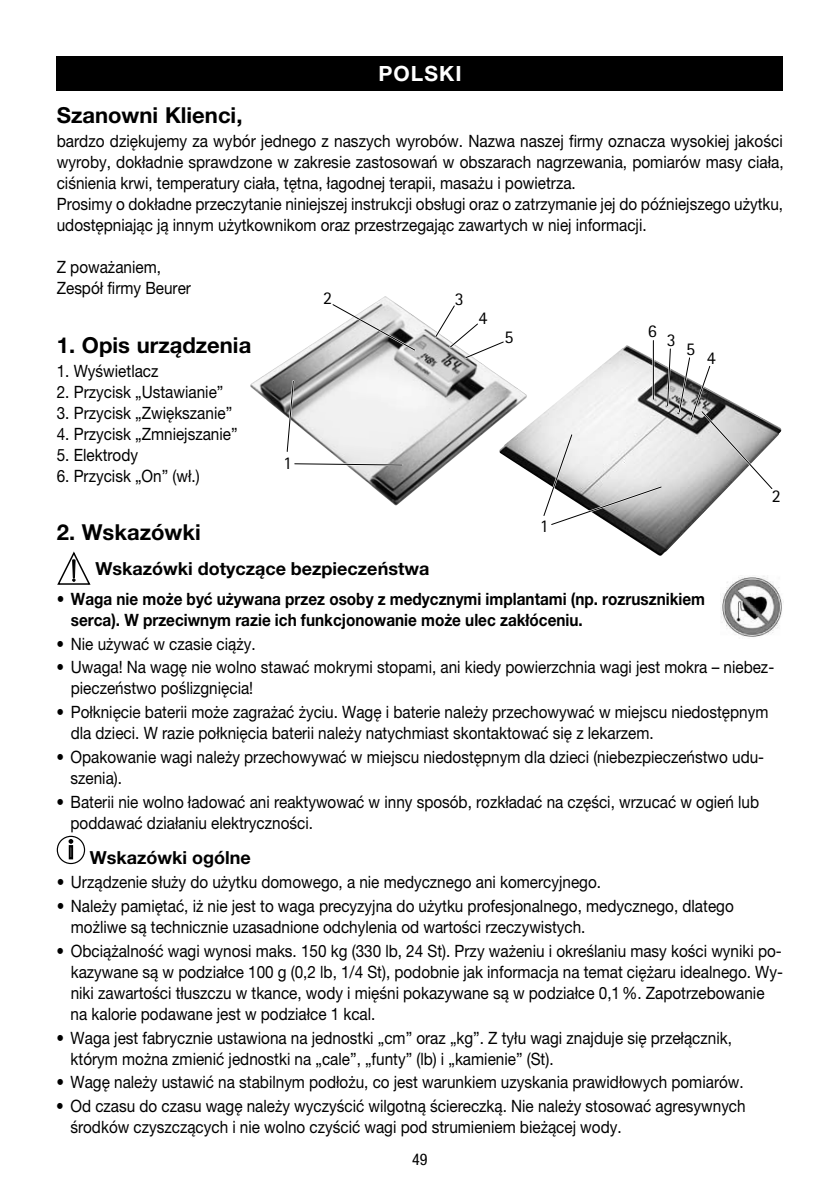
<style>
.page{position:relative;width:840px;height:1191px;background:#fff}
.page>*{position:absolute;margin:0;border:0;box-sizing:border-box;transform-origin:0 0}
.t1{font:700 22px "Helvetica Neue LT Pro";color:#000}
.t2{font:700 21px "Helvetica Neue LT Pro";color:#fff}
.t3{font:700 18px "Helvetica Neue LT Pro";color:#000}
.t4{font:18px "Rotis Sans Serif";color:#000}
.t5{font:17px/21px "Helvetica Neue LT Pro";color:#000;scale:.9 1}
.t6{font:700 17px/21px "Helvetica Neue LT Pro";color:#000;scale:.9 1}
.t7{font:condensed 16px "Helvetica Neue LT Pro";color:#000}
.s1{font-weight:400}
</style>
<div class="page">
<svg style="left:57px;top:551px;width:34px;height:34px"></svg>
<div style="left:57px;top:835px;width:28px;height:29px;border:1px solid #000;border-radius:50%"></div>
<div style="left:69px;top:845px;width:4px;height:14px;border:2px solid #000"></div>
<svg style="left:68px;top:839px;width:5px;height:4px"></svg>
<div style="left:57px;top:57px;width:725px;height:34px;background:#000"></div>
<img style="left:721px;top:576px;width:61px;height:61px">
<img style="left:527px;top:345px;width:254px;height:211px">
<hr style="left:652px;top:340px;width:2px;height:59px;background:#fff">
<hr style="left:652px;top:340px;width:1px;height:59px;background:#000">
<svg style="left:541px;top:347px;width:233px;height:180px"></svg>
<img style="left:250px;top:296px;width:277px;height:210px">
<svg style="left:285px;top:379px;width:10px;height:75px"></svg>
<svg style="left:292px;top:462px;width:112px;height:5px"></svg>
<svg style="left:330px;top:302px;width:87px;height:51px"></svg>
<svg style="left:433px;top:303px;width:72px;height:57px"></svg>
<p class="t2" style="left:378px;top:61px;width:59px">Po lski</p>
<p class="t1" style="left:57px;top:102px;width:187px">Szanowni Klienci,</p>
<p class="t5" style="left:57px;top:130px;width:808px">bardzo dziękujemy za wybór jednego z naszych wyrobów. Nazwa naszej firmy oznacza wysokiej jakości wyroby, dokładnie sprawdzone w zakresie zastosowań w obszarach nagrzewania, pomiarów masy ciała, ciśnienia krwi, temperatury ciała, tętna, łagodnej terapii, masażu i powietrza.<br>Prosimy o dokładne przeczytanie niniejszej instrukcji obsługi oraz o zatrzymanie jej do późniejszego użytku, udostępniając ją innym użytkownikom oraz przestrzegając zawartych w niej informacji.</p>
<p class="t5" style="left:57px;top:256px;width:151px">Z poważaniem,<br>Zespół firmy Beurer</p>
<p class="t1" style="left:57px;top:331px;width:196px">1. Opis urządzenia</p>
<p class="t5" style="left:57px;top:360px;width:114px">1. Wyświetlacz</p>
<p class="t5" style="left:57px;top:381px;width:186px">2. Przycisk „Ustawianie”</p>
<p class="t5" style="left:57px;top:402px;width:196px">3. Przycisk „Zwiększanie”</p>
<p class="t5" style="left:57px;top:423px;width:202px">4. Przycisk „Zmniejszanie”</p>
<p class="t5" style="left:57px;top:444px;width:92px">5. Elektrody</p>
<p class="t5" style="left:57px;top:465px;width:160px">6. Przycisk „On” (wł.)</p>
<p class="t1" style="left:57px;top:518px;width:145px">2. Wskazówki</p>
<p class="t3" style="left:95px;top:557px;width:335px">Wskazówki dotyczące bezpieczeństwa</p>
<p class="t6" style="left:71px;top:588px;width:705px;text-indent:-14px"><span class="s1">•</span> Waga nie może być używana przez osoby z medycznymi implantami (np. rozrusznikiem serca). W przeciwnym razie ich funkcjonowanie może ulec zakłóceniu.</p>
<p class="t5" style="left:57px;top:633px;width:222px">• Nie używać w czasie ciąży.</p>
<p class="t5" style="left:71px;top:656px;width:782px;text-indent:-14px">• Uwaga! Na wagę nie wolno stawać mokrymi stopami, ani kiedy powierzchnia wagi jest mokra – niebez&shy;pieczeństwo poślizgnięcia!</p>
<p class="t5" style="left:71px;top:701px;width:776px;text-indent:-14px">• Połknięcie baterii może zagrażać życiu. Wagę i baterie należy przechowywać w miejscu niedostępnym dla dzieci. W razie połknięcia baterii należy natychmiast skontaktować się z lekarzem.</p>
<p class="t5" style="left:70px;top:746px;width:771px;text-indent:-14px">• Opakowanie wagi należy przechowywać w miejscu niedostępnym dla dzieci (niebezpieczeństwo udu&shy;szenia).</p>
<p class="t5" style="left:70px;top:791px;width:766px;text-indent:-14px">• Baterii nie wolno ładować ani reaktywować w inny sposób, rozkładać na części, wrzucać w ogień lub poddawać działaniu elektryczności.</p>
<p class="t3" style="left:90px;top:846px;width:162px">Wskazówki ogólne</p>
<p class="t5" style="left:57px;top:871px;width:606px">• Urządzenie służy do użytku domowego, a nie medycznego ani komercyjnego.</p>
<p class="t5" style="left:71px;top:895px;width:737px;text-indent:-14px">• Należy pamiętać, iż nie jest to waga precyzyjna do użytku profesjonalnego, medycznego, dlatego możliwe są technicznie uzasadnione odchylenia od wartości rzeczywistych.</p>
<p class="t5" style="left:71px;top:940px;width:792px;text-indent:-14px">• Obciążalność wagi wynosi maks. 150 kg (330 lb, 24 St). Przy ważeniu i określaniu masy kości wyniki po&shy;kazywane są w podziałce 100 g (0,2 lb, 1/4 St), podobnie jak informacja na temat ciężaru idealnego. Wy&shy;niki zawartości tłuszczu w tkance, wody i mięśni pokazywane są w podziałce 0,1 %. -Zapotrzebowanie na kalorie podawane jest w podziałce 1 kcal.</p>
<p class="t5" style="left:71px;top:1026px;width:736px;text-indent:-14px">• Waga jest fabrycznie ustawiona na jednostki „cm” oraz „kg”. Z tyłu wagi znajduje się przełącznik, którym można zmienić jednostki na „cale”, „funty” (lb) i „kamienie” (St).</p>
<p class="t5" style="left:56px;top:1071px;width:764px">• Wagę należy ustawić na stabilnym podłożu, co jest warunkiem uzyskania prawidłowych pomiarów.</p>
<p class="t5" style="left:70px;top:1095px;width:751px;text-indent:-14px">• Od czasu do czasu wagę należy wyczyścić wilgotną ściereczką. Nie należy stosować agresywnych środków czyszczących i nie wolno czyścić wagi pod strumieniem bieżącej wody.</p>
<p class="t4" style="left:323px;top:287px;width:10px">2</p>
<p class="t4" style="left:454px;top:288px;width:10px">3</p>
<p class="t4" style="left:478px;top:307px;width:10px">4</p>
<p class="t4" style="left:647px;top:320px;width:10px">6</p>
<p class="t4" style="left:504px;top:326px;width:11px">5</p>
<p class="t4" style="left:666px;top:329px;width:10px">3</p>
<p class="t4" style="left:686px;top:338px;width:10px">5</p>
<p class="t4" style="left:706px;top:347px;width:10px">4</p>
<p class="t4" style="left:283px;top:453px;width:10px">1</p>
<p class="t4" style="left:771px;top:485px;width:10px">2</p>
<p class="t4" style="left:539px;top:515px;width:10px">1</p>
<p class="t7" style="left:412px;top:1149px;width:17px">49</p>
</div>
